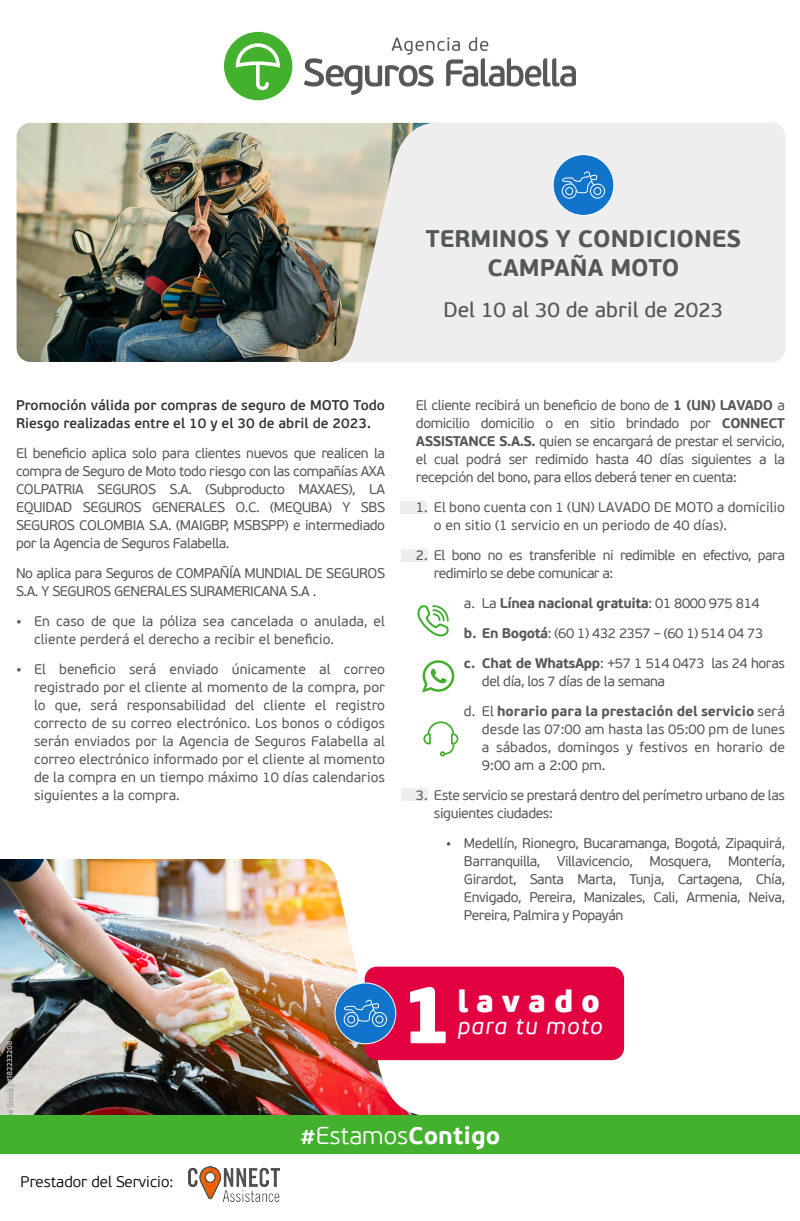
<style>
.page{position:relative;width:800px;height:1221px;background:#fff}
.page>*{position:absolute;margin:0;border:0;box-sizing:border-box;transform-origin:0 0}
.t1{font:900 30.7px "PF Beau Sans Pro";letter-spacing:.25em;color:#fff}
.t2{font:700 24.4px "PF Beau Sans Pro";color:#fff}
.t3{font:700 24px/29px "PF Beau Sans Pro";color:#54585a;text-align:center}
.t4{font:italic 23.1px "PF Beau Sans Pro";letter-spacing:.05em;color:#fff}
.t5{font:21px "PF Beau Sans Pro Bbook";color:#54585a}
.t6{font:300 15.3px "PF Beau Sans Pro";color:#000}
.t7{font:14px/18px "PF Beau Sans Pro";letter-spacing:-.03em;color:#54585a;text-align:justify}
.t8{font:14px/18px "PF Beau Sans Pro";color:#54585a}
.t9{font:600 14px/18px "PF Beau Sans Pro";color:#333}
.t10{font:700 14px/30px "PF Beau Sans Pro";color:#54585a}
.s1{font-weight:700}
.s2{font-weight:400}
.s3{font-weight:300}
</style>
<div class="page">
<img style="left:0;top:859px;width:316px;height:256px">
<svg style="left:316px;top:859px;width:309px;height:256px"></svg>
<img style="left:17px;top:123px;width:307px;height:239px">
<svg style="left:324px;top:122px;width:462px;height:241px"></svg>
<svg style="left:224px;top:32px;width:68px;height:68px"></svg>
<svg style="left:304px;top:37px;width:272px;height:58px"></svg>
<svg style="left:417px;top:605px;width:32px;height:32px"></svg>
<svg style="left:423px;top:721px;width:35px;height:35px"></svg>
<svg style="left:422px;top:660px;width:32px;height:33px"></svg>
<svg style="left:553px;top:154px;width:61px;height:62px"></svg>
<div style="left:400px;top:502px;width:28px;height:12px;background:#eee"></div>
<div style="left:401px;top:549px;width:27px;height:13px;background:#eee"></div>
<div style="left:401px;top:788px;width:27px;height:13px;background:#eee"></div>
<div style="left:365px;top:967px;width:259px;height:93px;background:#e20041;border-radius:12px"></div>
<svg style="left:410px;top:987px;width:36px;height:56px"></svg>
<svg style="left:335px;top:982px;width:61px;height:62px"></svg>
<img style="left:188px;top:1166px;width:92px;height:35px">
<div style="left:0;top:1115px;width:800px;height:39px;background:#43b12e"></div>
<h3 class="t3" style="left:426px;top:225px;width:317px">TERMINOS Y CONDICIONES<br>CAMPAÑA MOTO</h3>
<h3 class="t5" style="left:444px;top:298px;width:281px">Del 10 al 30 de abril de 2023</h3>
<p class="t9" style="left:16px;top:396px;width:371px">Promoción válida por compras de seguro de MOTO Todo<br>Riesgo realizadas entre el 10 y el 30 de abril de 2023.</p>
<p class="t7" style="left:16px;top:444px;width:371px">El beneficio aplica solo para clientes nuevos que realicen la compra de Seguro de Moto todo riesgo con las compañías AXA COLPATRIA SEGUROS S.A. (Subproducto MAXAES), LA EQUIDAD SEGUROS GENERALES O.C. (MEQUBA) Y SBS SEGUROS COLOMBIA S.A. (MAIGBP, MSBSPP) e intermediado por la Agencia de Seguros Falabella.</p>
<p class="t7" style="left:16px;top:564px;width:371px">No aplica para Seguros de COMPAÑÍA MUNDIAL DE SEGUROS<br>S.A. Y SEGUROS GENERALES SURAMERICANA S.A .</p>
<p class="t8" style="left:34px;top:612px;width:353px;text-indent:-18px">• En caso de que la póliza sea cancelada o anulada, el cliente perderá el derecho a recibir el beneficio.</p>
<p class="t7" style="left:34px;top:660px;width:353px;text-indent:-18px">• El beneficio será enviado únicamente al correo registrado por el cliente al momento de la compra, por lo que, será responsabilidad del cliente el registro correcto de su correo electrónico. Los bonos o códigos serán enviados por la Agencia de Seguros Falabella al correo electrónico informado por el cliente al momento de la compra en un tiempo máximo 10 días calendarios siguientes a la compra.</p>
<p class="t7" style="left:416px;top:397px;width:371px">El cliente recibirá un beneficio de bono de <span class="s1">1 (UN) LAVADO</span> a domicilio domicilio o en sitio brindado por <span class="s1">CONNECT ASSISTANCE S.A.S.</span> quien se encargará de prestar el servicio, el cual podrá ser redimido hasta 40 días siguientes a la recepción del bono, para ellos deberá tener en cuenta:</p>
<p class="t8" style="left:434px;top:499px;width:353px;text-indent:-18px">1. El bono cuenta con 1 (UN) LAVADO DE MOTO a domicilio o en sitio (1 servicio en un periodo de 40 días).</p>
<p class="t7" style="left:434px;top:547px;width:353px;text-indent:-18px">2. El bono no es transferible ni redimible en efectivo, para redimirlo se debe comunicar a:</p>
<p class="t7" style="left:464px;top:589px;width:323px;line-height:30px;text-align:left">a. La <span class="s1">Línea nacional gratuita</span>: 01 8000 975 814<br><span class="s1">b. En Bogotá</span>: (60 1) 432 2357 – (60 1) 514 04 73<br><span class="s1">c. Chat de WhatsApp</span>: +57 1 514 0473 las 24 horas</p>
<p class="t10" style="left:464px;top:667px;width:323px;text-indent:18px"><span class="s2">del día, los 7 días de la semana<br>d. El</span> horario para la prestación del servicio <span class="s2">será</span></p>
<p class="t7" style="left:482px;top:721px;width:305px">desde las 07:00 am hasta las 05:00 pm de lunes a sábados, domingos y festivos en horario de 9:00 am a 2:00 pm.</p>
<p class="t7" style="left:434px;top:787px;width:353px;text-indent:-18px">3. Este servicio se prestará dentro del perímetro urbano de las siguientes ciudades:</p>
<p class="t7" style="left:464px;top:835px;width:323px;text-indent:-18px">• Medellín, Rionegro, Bucaramanga, Bogotá, Zipaquirá, Barranquilla, Villavicencio, Mosquera, Montería, Girardot, Santa Marta, Tunja, Cartagena, Chía, Envigado, Pereira, Manizales, Cali, Armenia, Neiva, Pereira, Palmira y Popayán</p>
<h1 class="t1" style="left:457px;top:981px;width:145px">lavado</h1>
<h3 class="t4" style="left:458px;top:1013px;width:146px">para tu moto</h3>
<p class="t6" style="left:21px;top:1173px;width:154px">Prestador del Servicio:</p>
<h2 class="t2" style="left:300px;top:1120px;width:202px">#<span class="s3">Estamos</span>Contigo</h2>
</div>
